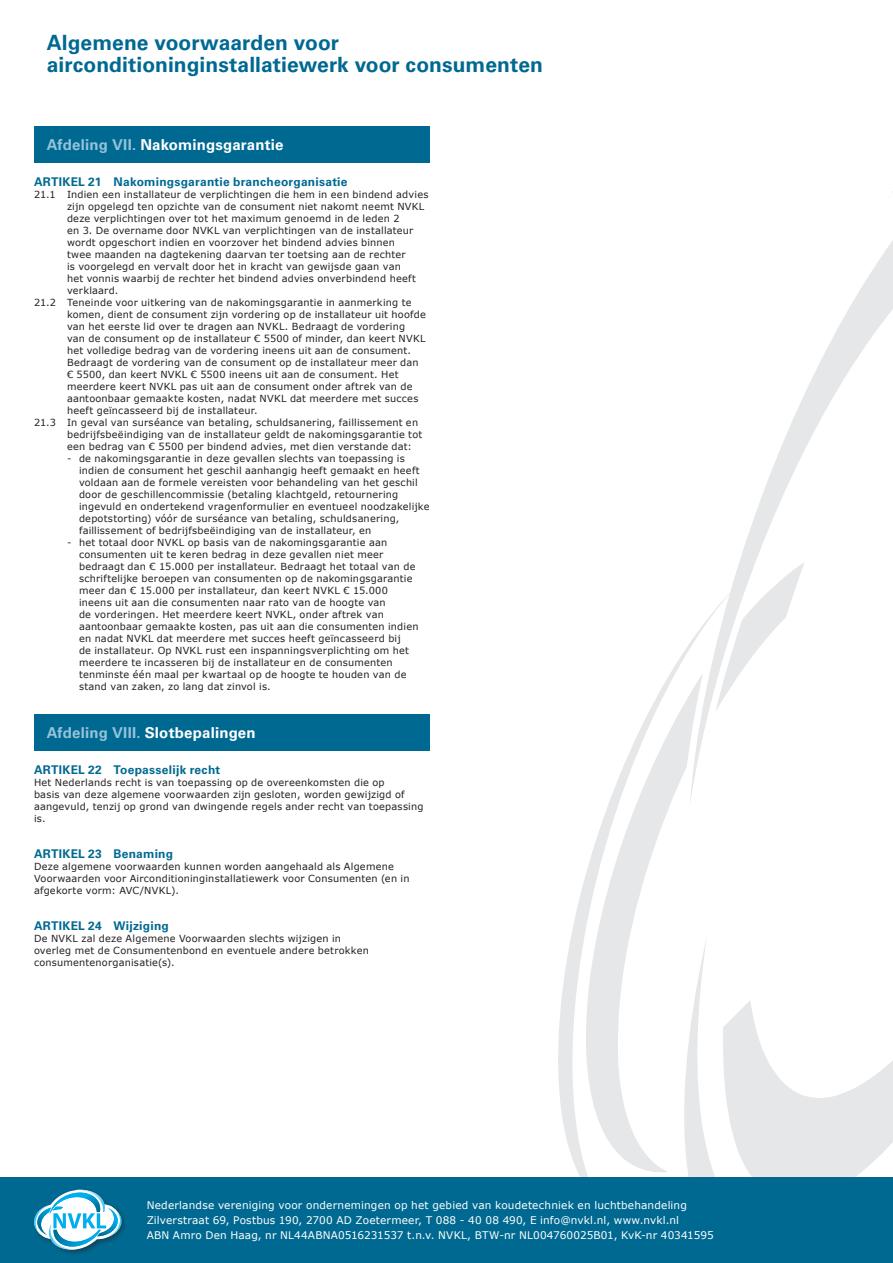
<style>
.page{position:relative;width:893px;height:1263px;background:#fff}
.page>*{position:absolute;margin:0;border:0;box-sizing:border-box;transform-origin:0 0}
.kop_boven_aan{font:700 21px/22.5px "Univers";letter-spacing:.005em;color:#006991}
.hoofdkop_01{font:700 15px "Univers";letter-spacing:.01em;color:#fff}
.hoofdkop02{font:700 12px "Univers";letter-spacing:.02em;color:#006991}
.ADRESREGEL{font:10.5px "Verdana";letter-spacing:.015em;color:#fff}
.bassis_tekst{font:9.75px/12px "Verdana";letter-spacing:.02em;color:#231f20}
.s1{color:#94c3da}
</style>
<div class="page">
<svg style="left:558px;top:240px;width:335px;height:937px"></svg>
<div style="left:34px;top:126px;width:395px;height:36px;background:#006991"></div>
<div style="left:34px;top:714px;width:395px;height:36px;background:#006991"></div>
<div style="left:0;top:1177px;width:893px;height:86px;background:#006991"></div>
<div style="left:32px;top:1188px;width:95px;height:68px;background:#231f20;opacity:.5"></div>
<svg style="left:34px;top:1188px;width:88px;height:64px"></svg>
<p class="kop_boven_aan" style="left:47px;top:31px;width:498px">Algemene voorwaarden voor airconditioninginstallatiewerk voor consumenten</p>
<p class="hoofdkop_01" style="left:47px;top:136px;width:238px"><span class="s1">Afdeling VII.</span> Nakomingsgarantie</p>
<p class="hoofdkop02" style="left:34px;top:175px;width:315px">ARTIKEL 21 Nakomingsgarantie brancheorganisatie</p>
<p class="bassis_tekst" style="left:67px;top:188px;width:363px;text-indent:-33px">21.1 Indien een installateur de verplichtingen die hem in een bindend advies zijn opgelegd ten opzichte van de consument niet nakomt neemt NVKL deze verplichtingen over tot het maximum genoemd in de leden 2<br>en 3. De overname door NVKL van verplichtingen van de installateur wordt opgeschort indien en voorzover het bindend advies binnen<br>twee maanden na dagtekening daarvan ter toetsing aan de rechter<br>is voorgelegd en vervalt door het in kracht van gewijsde gaan van<br>het vonnis waarbij de rechter het bindend advies onverbindend heeft verklaard.</p>
<p class="bassis_tekst" style="left:67px;top:296px;width:360px;text-indent:-33px">21.2 Teneinde voor uitkering van de nakomingsgarantie in aanmerking te komen, dient de consument zijn vordering op de installateur uit hoofde van het eerste lid over te dragen aan NVKL. Bedraagt de vordering<br>van de consument op de installateur € 5500 of minder, dan keert NVKL het volledige bedrag van de vordering ineens uit aan de consument.<br>Bedraagt de vordering van de consument op de installateur meer dan € 5500, dan keert NVKL € 5500 ineens uit aan de consument. Het meerdere keert NVKL pas uit aan de consument onder aftrek van de aantoonbaar gemaakte kosten, nadat NVKL dat meerdere met succes heeft geïncasseerd bij de installateur.</p>
<p class="bassis_tekst" style="left:67px;top:416px;width:357px;text-indent:-33px">21.3 In geval van surséance van betaling, schuldsanering, faillissement en bedrijfsbeëindiging van de installateur geldt de nakomingsgarantie tot een bedrag van € 5500 per bindend advies, met dien verstande dat:</p>
<p class="bassis_tekst" style="left:79px;top:452px;width:352px;text-indent:-12px">- de nakomingsgarantie in deze gevallen slechts van toepassing is indien de consument het geschil aanhangig heeft gemaakt en heeft voldaan aan de formele vereisten voor behandeling van het geschil door de geschillencommissie (betaling klachtgeld, retournering ingevuld en ondertekend vragenformulier en eventueel noodzakelijke depotstorting) vóór de surséance van betaling, schuldsanering, faillissement of bedrijfsbeëindiging van de installateur, en</p>
<p class="bassis_tekst" style="left:79px;top:536px;width:341px;text-indent:-12px">- het totaal door NVKL op basis van de nakomingsgarantie aan consumenten uit te keren bedrag in deze gevallen niet meer bedraagt dan € 15.000 per installateur. Bedraagt het totaal van de schriftelijke beroepen van consumenten op de nakomingsgarantie meer dan € 15.000 per installateur, dan keert NVKL € 15.000 ineens uit aan die consumenten naar rato van de hoogte van<br>de vorderingen. Het meerdere keert NVKL, onder aftrek van aantoonbaar gemaakte kosten, pas uit aan die consumenten indien en nadat NVKL dat meerdere met succes heeft geïncasseerd bij<br>de installateur. Op NVKL rust een inspanningsverplichting om het meerdere te incasseren bij de installateur en de consumenten tenminste één maal per kwartaal op de hoogte te houden van de stand van zaken, zo lang dat zinvol is.</p>
<p class="hoofdkop_01" style="left:47px;top:724px;width:210px"><span class="s1">Afdeling VIII.</span> Slotbepalingen</p>
<p class="hoofdkop02" style="left:34px;top:763px;width:188px">ARTIKEL 22 Toepasselijk recht</p>
<p class="bassis_tekst" style="left:34px;top:776px;width:391px">Het Nederlands recht is van toepassing op de overeenkomsten die op<br>basis van deze algemene voorwaarden zijn gesloten, worden gewijzigd of aangevuld, tenzij op grond van dwingende regels ander recht van toepassing is.</p>
<p class="hoofdkop02" style="left:34px;top:847px;width:141px">ARTIKEL 23 Benaming</p>
<p class="bassis_tekst" style="left:34px;top:860px;width:377px">Deze algemene voorwaarden kunnen worden aangehaald als Algemene<br>Voorwaarden voor Airconditioninginstallatiewerk voor Consumenten (en in afgekorte vorm: AVC/NVKL).</p>
<p class="hoofdkop02" style="left:34px;top:919px;width:136px">ARTIKEL 24 Wijziging</p>
<p class="bassis_tekst" style="left:34px;top:932px;width:336px">De NVKL zal deze Algemene Voorwaarden slechts wijzigen in overleg met de Consumentenbond en eventuele andere betrokken consumentenorganisatie(s).</p>
<p class="ADRESREGEL" style="left:147px;top:1198px;width:542px">Nederlandse vereniging voor ondernemingen op het gebied van koudetechniek en luchtbehandeling</p>
<p class="ADRESREGEL" style="left:147px;top:1213px;width:534px">Zilverstraat 69, Postbus 190, 2700 AD Zoetermeer, T 088 - 40 08 490, E info@nvkl.nl, www.nvkl.nl</p>
<p class="ADRESREGEL" style="left:147px;top:1228px;width:568px">ABN Amro Den Haag, nr NL44ABNA0516231537 t.n.v. NVKL, BTW-nr NL004760025B01, KvK-nr 40341595</p>
</div>
